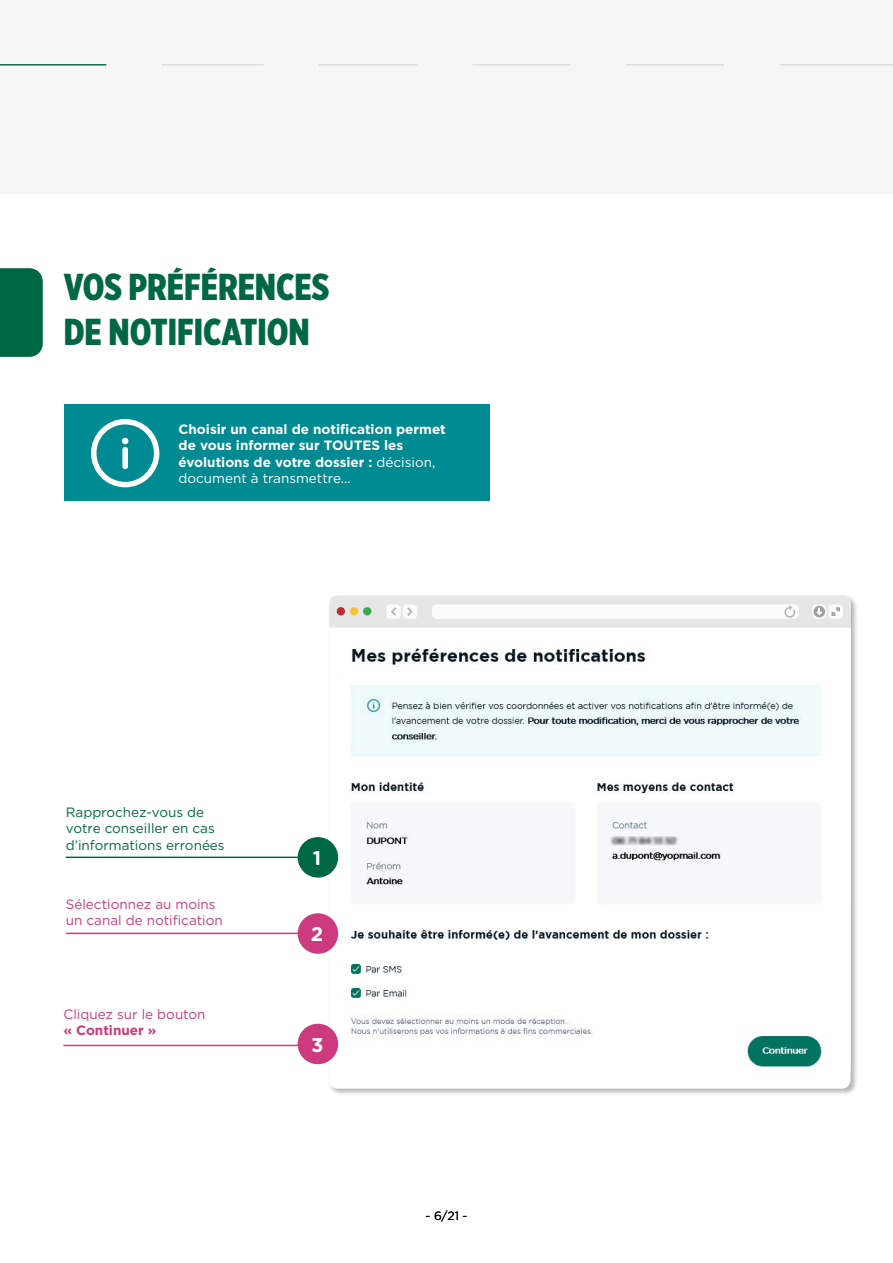
<style>
.page{position:relative;width:893px;height:1263px;background:#fff}
.page>*{position:absolute;margin:0;border:0;box-sizing:border-box;transform-origin:0 0}
.t1{font:900 37.5px "Gotham X Narrow";color:#006745}
.t2{font:700 19.8px "Gotham";color:#fff}
.Annotation{font:700 13.5px/16.2px "Gotham";color:#fff}
.t3{font:13.5px/16.2px "Gotham";color:#cd3a7d}
.t4{font:13.5px/16.2px "Gotham";color:#006745}
.t5{font:12px "Gotham";color:#000}
.s1{font-weight:400}
.s2{font-weight:700}
</style>
<div class="page">
<div style="left:328px;top:593px;width:530px;height:503px;background:#000;opacity:.3"></div>
<div style="left:329px;top:595px;width:521px;height:494px;background:#fff;border-radius:8px"></div>
<div style="left:329px;top:595px;width:521px;height:32px;background:#e7e6e6"></div>
<div style="left:337px;top:607px;width:8px;height:8px;background:#c12c32;border-radius:50%"></div>
<div style="left:350px;top:607px;width:8px;height:8px;background:#fac334;border-radius:50%"></div>
<div style="left:363px;top:607px;width:8px;height:8px;background:#39ab4a;border-radius:50%"></div>
<div style="left:386px;top:604px;width:15px;height:15px;background:#fbfbfb;border-radius:4px"></div>
<div style="left:403px;top:604px;width:14px;height:15px;background:#fbfbfb;border-radius:4px"></div>
<svg style="left:407px;top:607px;width:6px;height:9px"></svg>
<svg style="left:391px;top:607px;width:5px;height:9px"></svg>
<hr style="left:329px;top:627px;width:521px;height:1px;background:#e7e6e6">
<div style="left:432px;top:604px;width:367px;height:15px;background:#fbfbfb;border-radius:5px"></div>
<div style="left:829px;top:604px;width:14px;height:15px;background:#fbfbfb;border-radius:4px"></div>
<svg style="left:812px;top:604px;width:14px;height:15px"></svg>
<div style="left:813px;top:606px;width:12px;height:11px;background:#a1a0a0;border-radius:50%"></div>
<svg style="left:816px;top:608px;width:6px;height:7px"></svg>
<svg style="left:831px;top:607px;width:9px;height:9px"></svg>
<svg style="left:784px;top:605px;width:12px;height:13px"></svg>
<img style="left:329px;top:648px;width:493px;height:420px">
<div style="left:298px;top:1024px;width:40px;height:40px;background:#cd3a7d;border-radius:50%"></div>
<hr style="left:63px;top:1045px;width:241px;height:1px;background:#cd3a7d">
<hr style="left:66px;top:933px;width:242px;height:1px;background:#cd3a7d">
<div style="left:298px;top:913px;width:40px;height:41px;background:#cd3a7d;border-radius:50%"></div>
<div style="left:298px;top:837px;width:40px;height:40px;background:#006745;border-radius:50%"></div>
<hr style="left:66px;top:856px;width:237px;height:2px;background:#006745">
<div style="left:64px;top:404px;width:426px;height:97px;background:#008a91"></div>
<svg style="left:91px;top:419px;width:68px;height:68px"></svg>
<div style="left:0;top:268px;width:43px;height:89px;background:#006745"></div>
<div style="left:0;top:0;width:893px;height:193px;background:#f5f6f5"></div>
<hr style="left:161px;top:64px;width:103px;height:1px;background:#dadada">
<hr style="left:319px;top:64px;width:98px;height:1px;background:#dadada">
<hr style="left:472px;top:64px;width:99px;height:1px;background:#dadada">
<hr style="left:626px;top:64px;width:98px;height:1px;background:#dadada">
<hr style="left:780px;top:64px;width:113px;height:1px;background:#dadada">
<hr style="left:0;top:64px;width:106px;height:1px;background:#006745">
<p class="t1" style="left:64px;top:263px;width:267px">VOS PRÉFÉRENCES</p>
<p class="t1" style="left:64px;top:308px;width:248px">DE NOTIFICATION</p>
<p class="Annotation" style="left:179px;top:421px;width:269px">Choisir un canal de notification permet de vous informer sur TOUTES les évolutions de votre dossier : <span class="s1">décision, document à transmettre…</span></p>
<p class="t4" style="left:66px;top:804px;width:160px">Rapprochez-vous de votre conseiller en cas d’informations erronées</p>
<p class="t3" style="left:66px;top:896px;width:151px">Sélectionnez au moins</p>
<p class="t3" style="left:66px;top:912px;width:159px">un canal de notification</p>
<p class="t3" style="left:63px;top:1006px;width:144px">Cliquez sur le bouton <span class="s2">« Continuer »</span></p>
<p class="t2" style="left:313px;top:845px;width:10px">1</p>
<p class="t2" style="left:311px;top:921px;width:14px">2</p>
<p class="t2" style="left:311px;top:1032px;width:14px">3</p>
<p class="t5" style="left:425px;top:1208px;width:43px">- 6/21 -</p>
</div>
